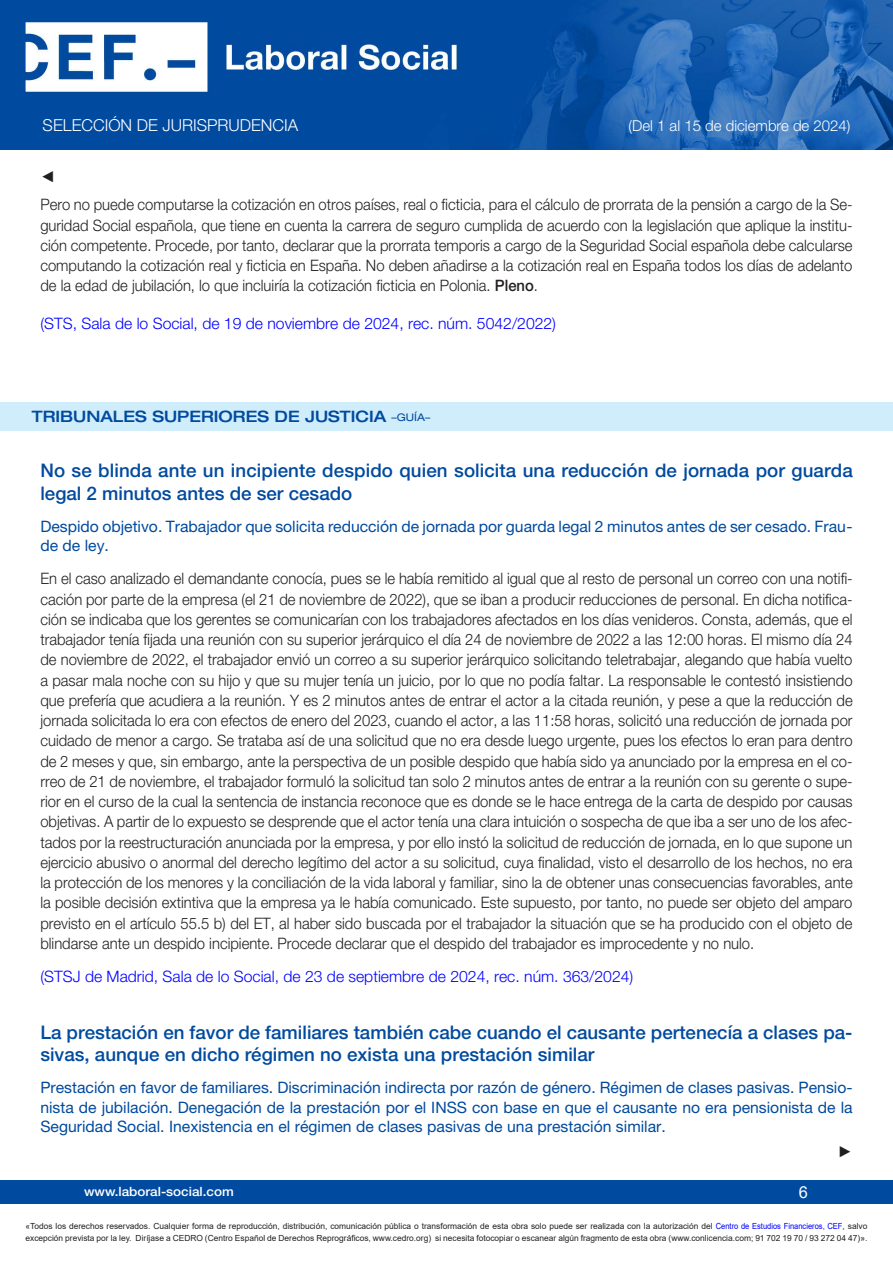
<style>
.page{position:relative;width:893px;height:1263px;background:#fff}
.page>*{position:absolute;margin:0;border:0;box-sizing:border-box;transform-origin:0 0}
.Cabecera_nuevo{font:500 18.75px/22.5px "Helvetica Neue LT Std";color:#004a9f}
.t1{font:300 16.5px "Helvetica Neue LT Std";color:#fff}
.t2{font:16.5px "Arial";color:#fff}
.Contenido_nuevo{font:300 15.75px/20.2px "Helvetica Neue LT Std";color:#231f20;text-align:justify;scale:.94 1}
.Subcabecera{font:15.75px/19.5px "Helvetica Neue LT Std";color:#004a9f}
.Contenido_nuevo-2{font:300 15.75px "Helvetica Neue LT Std";color:#00f}
.Tribunales{font:500 expanded 15.75px "Helvetica Neue LT Std";color:#004a9f}
.Contenido_nuevo-3{font:15.75px "Arial";color:#231f20;scale:.94 1}
.t3{font:300 15px "Helvetica Neue LT Std";color:#fff}
.t4{font:500 12.75px "Helvetica Neue LT Std";color:#fff;scale:1.06 1}
.t5{font:8.4px/12px "Arial";color:#231f20}
.s1{font-weight:500}
.s2{font-weight:400;font-size:10.5px}
.s3{color:#00f}
</style>
<div class="page">
<div style="left:0;top:1180px;width:893px;height:23px;background:#004a9f"></div>
<img style="left:0;top:0;width:893px;height:149px">
<div style="left:0;top:403px;width:893px;height:28px;background:#cfedfb"></div>
<p class="t1" style="left:43px;top:115px;width:257px">SELECCIÓN DE JURISPRUDENCIA</p>
<p class="t3" style="left:628px;top:117px;width:224px">(Del 1 al 15 de diciembre de 2024)</p>
<p class="Contenido_nuevo-3" style="left:40px;top:165px;width:17px">◄</p>
<p class="Contenido_nuevo" style="left:40px;top:194px;width:865px">Pero no puede computarse la cotización en otros países, real o ficticia, para el cálculo de prorrata de la pensión a cargo de la Se&shy;guridad Social española, que tiene en cuenta la carrera de seguro cumplida de acuerdo con la legislación que aplique la institu&shy;ción competente. Procede, por tanto, declarar que la prorrata temporis a cargo de la Seguridad Social española debe calcularse computando la cotización real y ficticia en España. No deben añadirse a la cotización real en España todos los días de adelanto de la edad de jubilación, lo que incluiría la cotización ficticia en Polonia. <span class="s1">Pleno</span>.</p>
<p class="Contenido_nuevo-2" style="left:40px;top:313px;width:517px">(STS, Sala de lo Social, de 19 de noviembre de 2024, rec. núm. 5042/2022)</p>
<p class="Tribunales" style="left:32px;top:407px;width:400px">TRIBUNALES SUPERIORES DE JUSTICIA <span class="s2">–GUÍA–</span></p>
<p class="Cabecera_nuevo" style="left:40px;top:459px;width:814px">No se blinda ante un incipiente despido quien solicita una reducción de jornada por guarda legal 2 minutos antes de ser cesado</p>
<p class="Subcabecera" style="left:40px;top:516px;width:814px">Despido objetivo. Trabajador que solicita reducción de jornada por guarda legal 2 minutos antes de ser cesado. Frau&shy;de de ley.</p>
<p class="Contenido_nuevo" style="left:40px;top:568px;width:866px">En el caso analizado el demandante conocía, pues se le había remitido al igual que al resto de personal un correo con una notifi&shy;cación por parte de la empresa (el 21 de noviembre de 2022), que se iban a producir reducciones de personal. En dicha notifica&shy;ción se indicaba que los gerentes se comunicarían con los trabajadores afectados en los días venideros. Consta, además, que el trabajador tenía fijada una reunión con su superior jerárquico el día 24 de noviembre de 2022 a las 12:00 horas. El mismo día 24 de noviembre de 2022, el trabajador envió un correo a su superior jerárquico solicitando teletrabajar, alegando que había vuelto a pasar mala noche con su hijo y que su mujer tenía un juicio, por lo que no podía faltar. La responsable le contestó insistiendo que prefería que acudiera a la reunión. Y es 2 minutos antes de entrar el actor a la citada reunión, y pese a que la reducción de jornada solicitada lo era con efectos de enero del 2023, cuando el actor, a las 11:58 horas, solicitó una reducción de jornada por cuidado de menor a cargo. Se trataba así de una solicitud que no era desde luego urgente, pues los efectos lo eran para dentro de 2 meses y que, sin embargo, ante la perspectiva de un posible despido que había sido ya anunciado por la empresa en el co&shy;rreo de 21 de noviembre, el trabajador formuló la solicitud tan solo 2 minutos antes de entrar a la reunión con su gerente o supe&shy;rior en el curso de la cual la sentencia de instancia reconoce que es donde se le hace entrega de la carta de despido por causas objetivas. A partir de lo expuesto se desprende que el actor tenía una clara intuición o sospecha de que iba a ser uno de los afec&shy;tados por la reestructuración anunciada por la empresa, y por ello instó la solicitud de reducción de jornada, en lo que supone un ejercicio abusivo o anormal del derecho legítimo del actor a su solicitud, cuya finalidad, visto el desarrollo de los hechos, no era la protección de los menores y la conciliación de la vida laboral y familiar, sino la de obtener unas consecuencias favorables, ante la posible decisión extintiva que la empresa ya le había comunicado. Este supuesto, por tanto, no puede ser objeto del amparo previsto en el artículo 55.5 b) del ET, al haber sido buscada por el trabajador la situación que se ha producido con el objeto de blindarse ante un despido incipiente. Procede declarar que el despido del trabajador es improcedente y no nulo.</p>
<p class="Contenido_nuevo-2" style="left:40px;top:967px;width:594px">(STSJ de Madrid, Sala de lo Social, de 23 de septiembre de 2024, rec. núm. 363/2024)</p>
<p class="Cabecera_nuevo" style="left:40px;top:1020px;width:814px">La prestación en favor de familiares también cabe cuando el causante pertenecía a clases pa&shy;sivas, aunque en dicho régimen no exista una prestación similar</p>
<p class="Subcabecera" style="left:40px;top:1078px;width:814px;text-align:justify">Prestación en favor de familiares. Discriminación indirecta por razón de género. Régimen de clases pasivas. Pensio&shy;nista de jubilación. Denegación de la prestación por el INSS con base en que el causante no era pensionista de la Seguridad Social. Inexistencia en el régimen de clases pasivas de una prestación similar.</p>
<p class="Contenido_nuevo-3" style="left:838px;top:1140px;width:17px">►</p>
<p class="t4" style="left:84px;top:1184px;width:143px">www.laboral-social.com</p>
<p class="t2" style="left:799px;top:1180px;width:11px">6</p>
<p class="t5" style="left:26px;top:1220px;width:843px">«Todos los derechos reservados. Cualquier forma de reproducción, distribución, comunicación pública o transformación de esta obra solo puede ser realizada con la autorización del <span class="s3">Centro de Estudios Financieros, CEF</span>, salvo excepción prevista por la ley. Diríjase a CEDRO (Centro Español de Derechos Reprográficos, www.cedro.org) si necesita fotocopiar o escanear algún fragmento de esta obra (www.conlicencia.com; 91 702 19 70 / 93 272 04 47)».</p>
</div>
